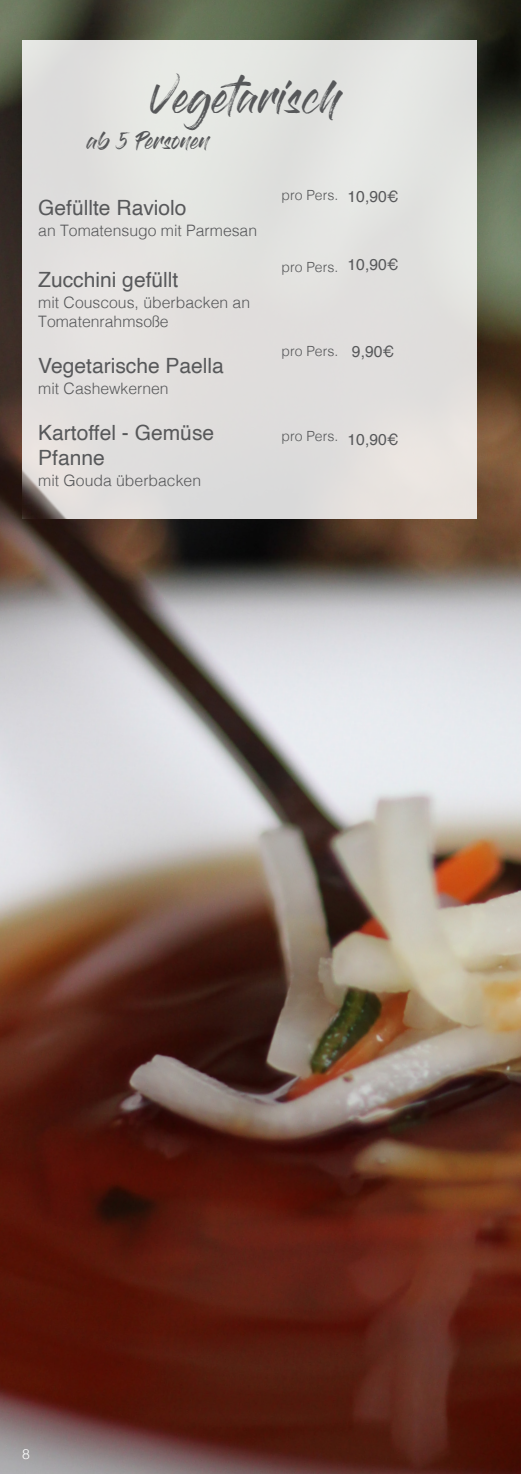
<style>
.page{position:relative;width:521px;height:1474px;background:#fff}
.page>*{position:absolute;margin:0;border:0;box-sizing:border-box;transform-origin:0 0}
.t1{font:33.25px "Gloss And Bloom";color:#57585a}
.Gericht{font:21px "Helvetica";color:#57585a}
.t2{font:17.5px "Gloss And Bloom";color:#57585a}
.Gericht-2{font:300 15.75px/18.9px "Helvetica";color:#57585a}
.Preis{font:15.75px "Helvetica";color:#57585a}
.pro_Stück{font:300 14px "Helvetica";color:#57585a}
.t3{font:300 14px "Helvetica";color:#fff}
</style>
<div class="page">
<img style="left:0;top:0;width:521px;height:452px">
<div style="left:22px;top:40px;width:455px;height:478px;background:#e2e1de"></div>
<img style="left:0;top:452px;width:521px;height:1021px">
<p class="t1" style="left:151px;top:82px;width:192px">Vegetarisch</p>
<p class="t2" style="left:86px;top:132px;width:124px">ab 5 Personen</p>
<p class="Gericht" style="left:38px;top:192px;width:150px">Gefüllte Raviolo</p>
<p class="Gericht-2" style="left:38px;top:220px;width:220px">an Tomatensugo mit Parmesan</p>
<p class="Gericht" style="left:38px;top:263px;width:142px">Zucchini gefüllt</p>
<p class="Gericht-2" style="left:38px;top:292px;width:213px">mit Couscous, überbacken an<br>Tomatenrahmsoße</p>
<p class="Gericht" style="left:38px;top:349px;width:187px">Vegetarische Paella</p>
<p class="Gericht-2" style="left:38px;top:378px;width:132px">mit Cashewkernen</p>
<p class="Gericht" style="left:38px;top:416px;width:177px">Kartoffel - Gemüse</p>
<p class="Gericht" style="left:38px;top:442px;width:68px">Pfanne</p>
<p class="Gericht-2" style="left:38px;top:470px;width:164px">mit Gouda überbacken</p>
<p class="pro_Stück" style="left:281px;top:183px;width:58px">pro Pers.</p>
<p class="Preis" style="left:347px;top:184px;width:53px">10,90€</p>
<p class="pro_Stück" style="left:281px;top:255px;width:58px">pro Pers.</p>
<p class="Preis" style="left:347px;top:252px;width:53px">10,90€</p>
<p class="pro_Stück" style="left:281px;top:339px;width:58px">pro Pers.</p>
<p class="Preis" style="left:352px;top:340px;width:44px">9,90€</p>
<p class="pro_Stück" style="left:281px;top:424px;width:58px">pro Pers.</p>
<p class="Preis" style="left:347px;top:427px;width:53px">10,90€</p>
<p class="t3" style="left:22px;top:1441px;width:9px">8</p>
</div>
